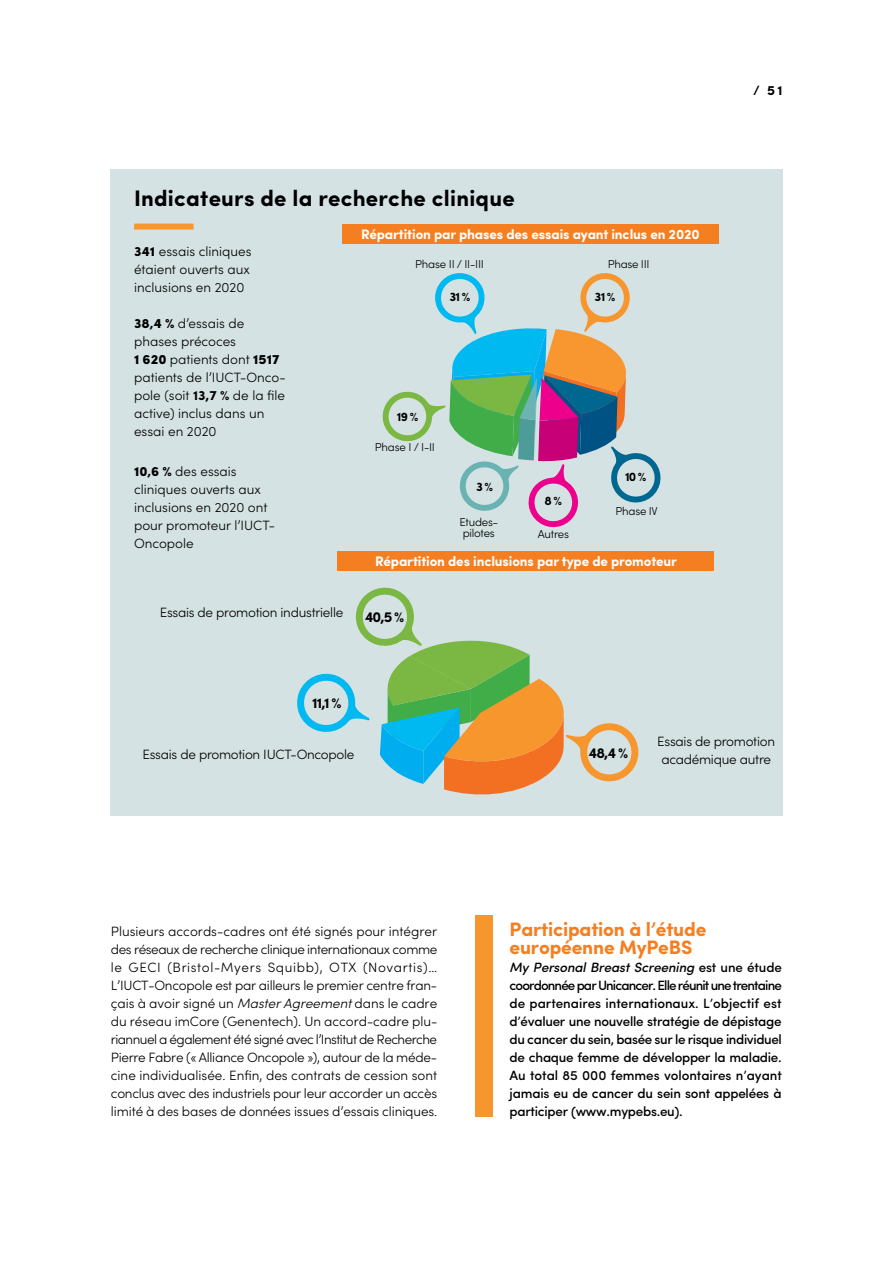
<style>
.page{position:relative;width:893px;height:1263px;background:#fff}
.page>*{position:absolute;margin:0;border:0;box-sizing:border-box;transform-origin:0 0}
.t1{font:700 22.5px "Sofia Pro";letter-spacing:.01em;color:#000}
.t2{font:700 19.5px/18px "Sofia Pro";letter-spacing:-.01em;color:#f57e20}
.t3{font:700 14.55px "Sofia Pro";color:#000}
.t4{font:700 13.8px "Sofia Pro";letter-spacing:-.01em;color:#fff}
.t5{font:300 13.5px/18px "Sofia Pro";color:#000}
.t6{font:500 13.5px/18px "Sofia Pro";letter-spacing:-.015em;color:#000;text-align:justify}
.t7{font:300 13.5px/18px "Sofia Pro";letter-spacing:-.02em;color:#000;text-align:center}
.t8{font:700 13.5px "Sofia Pro";color:#000}
.t9{font:700 12.45px "Sofia Pro";letter-spacing:-.06em;color:#000}
.t10{font:300 11.55px/11.4px "Sofia Pro";letter-spacing:-.02em;color:#000}
.s1{font-weight:900}
.s2{font-weight:700}
.s3{font-style:italic}
</style>
<div class="page">
<div style="left:110px;top:169px;width:672px;height:646px;background:#d5e2e3"></div>
<div style="left:134px;top:224px;width:60px;height:6px;background:#f8962e"></div>
<div style="left:342px;top:224px;width:377px;height:19px;background:#f57e20"></div>
<div style="left:338px;top:551px;width:376px;height:19px;background:#f57e20"></div>
<svg style="left:297px;top:587px;width:342px;height:208px"></svg>
<div style="left:476px;top:915px;width:17px;height:202px;background:#f8962e"></div>
<svg style="left:382px;top:273px;width:279px;height:255px"></svg>
<h1 class="t1" style="left:134px;top:180px;width:382px">Indicateurs de la recherche clinique</h1>
<p class="t5" style="left:134px;top:242px;width:119px"><span class="s1">341</span> essais cliniques étaient ouverts aux inclusions en 2020</p>
<p class="t5" style="left:134px;top:314px;width:153px"><span class="s1">38,4 %</span> d’essais de phases précoces<br><span class="s1">1 620</span> patients dont <span class="s1">1517 </span>patients de l’IUCT-Onco&shy;pole (soit <span class="s2">13,7 %</span> de la file active) inclus dans un essai en 2020</p>
<p class="t5" style="left:134px;top:461px;width:143px"><span class="s1">10,6 %</span> des essais cliniques ouverts aux inclusions en 2020 ont pour promoteur l’IUCT-<br>Oncopole</p>
<p class="t4" style="left:361px;top:224px;width:340px">Répartition par phases des essais ayant inclus en 2020</p>
<p class="t10" style="left:415px;top:257px;width:70px">Phase II / II-III</p>
<p class="t9" style="left:449px;top:287px;width:22px">31 %</p>
<p class="t10" style="left:608px;top:258px;width:43px">Phase III</p>
<p class="t9" style="left:595px;top:287px;width:22px">31 %</p>
<p class="t9" style="left:397px;top:407px;width:23px">19 %</p>
<p class="t10" style="left:375px;top:440px;width:62px">Phase I / I-II</p>
<p class="t9" style="left:625px;top:467px;width:23px">10 %</p>
<p class="t9" style="left:476px;top:477px;width:18px">3 %</p>
<p class="t9" style="left:545px;top:491px;width:19px">8 %</p>
<p class="t10" style="left:616px;top:505px;width:44px">Phase IV</p>
<p class="t10" style="left:459px;top:515px;width:40px">Etudes&shy;pilotes</p>
<p class="t10" style="left:538px;top:528px;width:33px">Autres</p>
<p class="t7" style="left:160px;top:602px;width:185px">Essais de promotion industrielle</p>
<p class="t4" style="left:375px;top:550px;width:303px">Répartition des inclusions par type de promoteur</p>
<p class="t3" style="left:365px;top:606px;width:41px">40,5 %</p>
<p class="t3" style="left:312px;top:692px;width:31px">11,1 %</p>
<p class="t8" style="left:753px;top:80px;width:31px">/ 51</p>
<p class="t7" style="left:143px;top:744px;width:213px">Essais de promotion IUCT-Oncopole</p>
<p class="t3" style="left:589px;top:741px;width:41px">48,4 %</p>
<p class="t7" style="left:657px;top:731px;width:119px">Essais de promotion académique autre</p>
<p class="t5" style="left:111px;top:922px;width:328px;text-align:justify">Plusieurs accords-cadres ont été signés pour intégrer des réseaux de recherche clinique internationaux comme le GECI (Bristol-Myers Squibb), OTX (Novartis)… L’IUCT‑Oncopole est par ailleurs le premier centre fran&shy;çais à avoir signé un <span class="s3">Master Agreement</span> dans le cadre du réseau imCore (Genentech). Un accord-cadre plu&shy;riannuel a également été signé avec l’Institut de Recherche Pierre Fabre (« Alliance Oncopole »), autour de la méde&shy;cine individualisée. Enfin, des contrats de cession sont conclus avec des industriels pour leur accorder un accès limité à des bases de données issues d’essais cliniques.</p>
<h2 class="t2" style="left:510px;top:919px;width:198px">Participation à l’étude européenne MyPeBS</h2>
<p class="t6" style="left:510px;top:957px;width:274px"><span class="s3">My Personal Breast Screening</span> est une étude coordonnée par Unicancer. Elle réunit une trentaine de partenaires internationaux. L’objectif est d’évaluer une nouvelle stratégie de dépistage du cancer du sein, basée sur le risque individuel de chaque femme de développer la maladie.<br>Au total 85 000 femmes volontaires n’ayant jamais eu de cancer du sein sont appelées à participer (www.mypebs.eu).</p>
</div>
